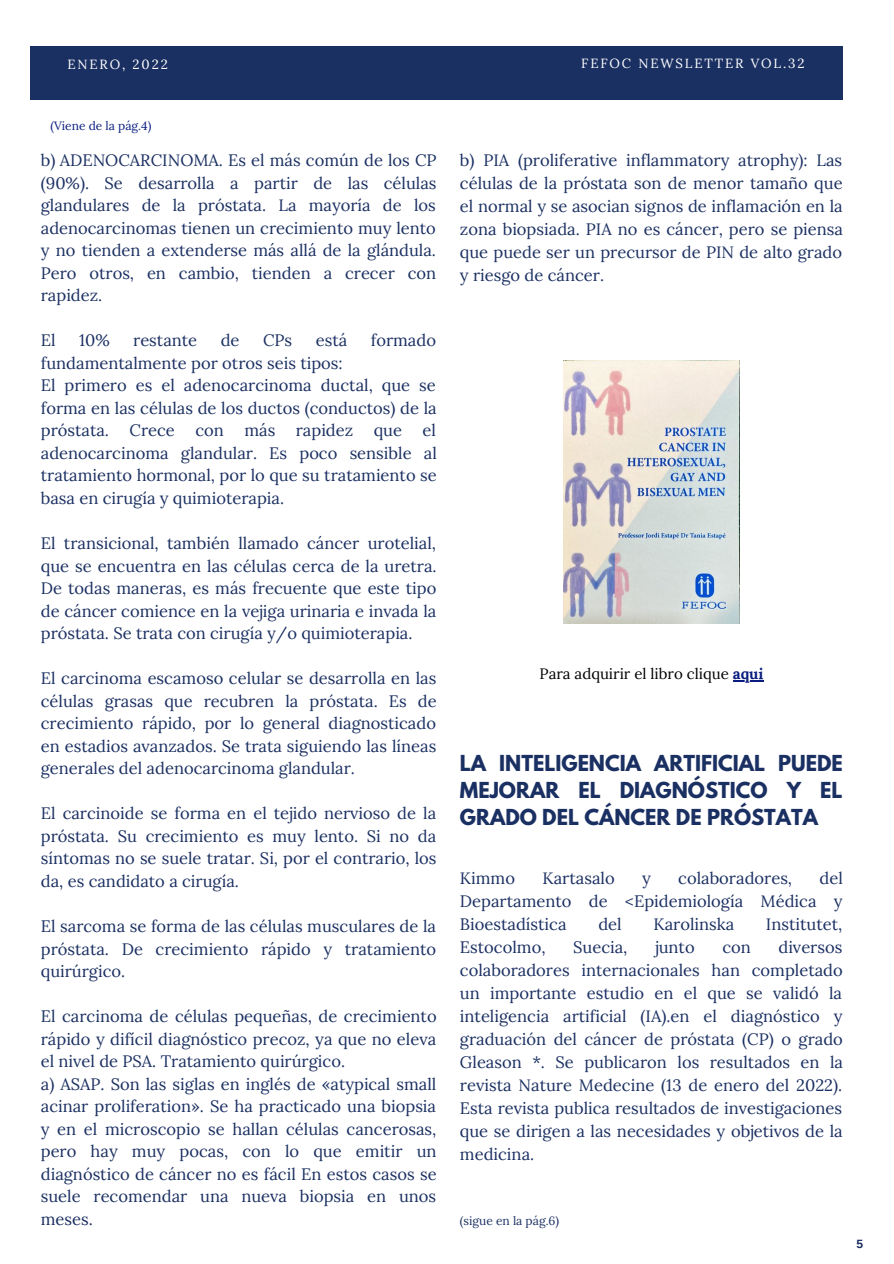
<style>
.page{position:relative;width:894px;height:1264px;background:#fff}
.page>*{position:absolute;margin:0;border:0;box-sizing:border-box;transform-origin:0 0}
.t1{font:700 19.5px/27px "League Spartan";color:#1b3062;text-align:justify}
.t2{font:16.5px/22.5px "Lora";color:#1b3062;text-align:justify}
.t3{font:15px "Lora";color:#000}
.t4{font:13.2px "Lora";letter-spacing:.14em;color:#fff}
.t5{font:12px "Lora";color:#1b3062}
.t6{font:12px "Lora";color:#0b1e80}
.t7{font:700 12px "Arimo";color:#1b3062}
.s1{font-weight:700;color:#0b1e80}
</style>
<div class="page">
<div style="left:31px;top:46px;width:811px;height:53px;background:#1b3062"></div>
<img style="left:563px;top:361px;width:176px;height:262px">
<hr style="left:732px;top:680px;width:31px;height:1px;background:#0b1e80">
<p class="t4" style="left:67px;top:56px;width:102px">ENERO, 2022</p>
<p class="t4" style="left:581px;top:54px;width:225px">FEFOC NEWSLETTER VOL.32</p>
<p class="t6" style="left:50px;top:118px;width:102px">(Viene de la pág.4)</p>
<p class="t2" style="left:41px;top:149px;width:397px">b) ADENOCARCINOMA. Es el más común de los CP (90%). Se desarrolla a partir de las células glandulares de la próstata. La mayoría de los adenocarcinomas tienen un crecimiento muy lento y no tienden a extenderse más allá de la glándula.<br>Pero otros, en cambio, tienden a crecer con rapidez.</p>
<p class="t2" style="left:41px;top:329px;width:16px">El</p>
<p class="t2" style="left:79px;top:329px;width:32px">10%</p>
<p class="t2" style="left:133px;top:329px;width:65px">restante</p>
<p class="t2" style="left:221px;top:329px;width:20px">de</p>
<p class="t2" style="left:263px;top:329px;width:31px">CPs</p>
<p class="t2" style="left:316px;top:329px;width:33px">está</p>
<p class="t2" style="left:370px;top:329px;width:67px">formado</p>
<p class="t2" style="left:41px;top:351px;width:303px">fundamentalmente por otros seis tipos:</p>
<p class="t2" style="left:41px;top:374px;width:397px">El primero es el adenocarcinoma ductal, que se forma en las células de los ductos (conductos) de la próstata. Crece con más rapidez que el adenocarcinoma glandular. Es poco sensible al tratamiento hormonal, por lo que su tratamiento se basa en cirugía y quimioterapia.</p>
<p class="t2" style="left:41px;top:532px;width:397px">El transicional, también llamado cáncer urotelial, que se encuentra en las células cerca de la uretra.<br>De todas maneras, es más frecuente que este tipo de cáncer comience en la vejiga urinaria e invada la próstata. Se trata con cirugía y/o quimioterapia.</p>
<p class="t2" style="left:41px;top:667px;width:397px">El carcinoma escamoso celular se desarrolla en las células grasas que recubren la próstata. Es de crecimiento rápido, por lo general diagnosticado en estadios avanzados. Se trata siguiendo las líneas generales del adenocarcinoma glandular.</p>
<p class="t2" style="left:41px;top:802px;width:397px">El carcinoide se forma en el tejido nervioso de la próstata. Su crecimiento es muy lento. Si no da síntomas no se suele tratar. Si, por el contrario, los da, es candidato a cirugía.</p>
<p class="t2" style="left:41px;top:914px;width:397px">El sarcoma se forma de las células musculares de la próstata. De crecimiento rápido y tratamiento quirúrgico.</p>
<p class="t2" style="left:41px;top:1004px;width:397px">El carcinoma de células pequeñas, de crecimiento rápido y difícil diagnóstico precoz, ya que no eleva el nivel de PSA. Tratamiento quirúrgico.</p>
<p class="t2" style="left:41px;top:1072px;width:397px">a) ASAP. Son las siglas en inglés de «atypical small acinar proliferation». Se ha practicado una biopsia y en el microscopio se hallan células cancerosas, pero hay muy pocas, con lo que emitir un diagnóstico de cáncer no es fácil En estos casos se suele recomendar una nueva biopsia en unos meses.</p>
<p class="t2" style="left:460px;top:149px;width:384px;line-height:23px">b) PIA (proliferative inflammatory atrophy): Las células de la próstata son de menor tamaño que el normal y se asocian signos de inflamación en la zona biopsiada. PIA no es cáncer, pero se piensa que puede ser un precursor de PIN de alto grado y riesgo de cáncer.</p>
<p class="t3" style="left:539px;top:664px;width:225px">Para adquirir el libro clique <span class="s1">aqui</span></p>
<p class="t1" style="left:460px;top:752px;width:384px">LA INTELIGENCIA ARTIFICIAL PUEDE MEJORAR EL DIAGNÓSTICO Y EL GRADO DEL CÁNCER DE PRÓSTATA</p>
<p class="t2" style="left:460px;top:866px;width:57px">Kimmo</p>
<p class="t2" style="left:542px;top:866px;width:74px">Kartasalo</p>
<p class="t2" style="left:642px;top:866px;width:10px">y</p>
<p class="t2" style="left:678px;top:866px;width:115px">colaboradores,</p>
<p class="t2" style="left:460px;top:866px;width:384px;line-height:23px;text-indent:359px">del Departamento de &lt;Epidemiología Médica y Bioestadística</p>
<p class="t2" style="left:598px;top:912px;width:25px">del</p>
<p class="t2" style="left:653px;top:912px;width:82px">Karolinska</p>
<p class="t2" style="left:765px;top:912px;width:78px">Institutet,</p>
<p class="t2" style="left:460px;top:935px;width:384px;line-height:23px;text-indent:318px">diversos colaboradores internacionales han completado un importante estudio en el que se validó la inteligencia artificial (IA).en el diagnóstico y graduación del cáncer de próstata (CP) o grado Gleason *. Se publicaron los resultados en la revista Nature Medecine (13 de enero del 2022).<br>Esta revista publica resultados de investigaciones que se dirigen a las necesidades y objetivos de la medicina.</p>
<p class="t2" style="left:460px;top:935px;width:87px">Estocolmo,</p>
<p class="t2" style="left:573px;top:935px;width:56px">Suecia,</p>
<p class="t2" style="left:655px;top:935px;width:41px">junto</p>
<p class="t2" style="left:722px;top:935px;width:30px">con</p>
<p class="t5" style="left:460px;top:1212px;width:101px">(sigue en la pág.6)</p>
<p class="t7" style="left:856px;top:1236px;width:8px">5</p>
</div>
